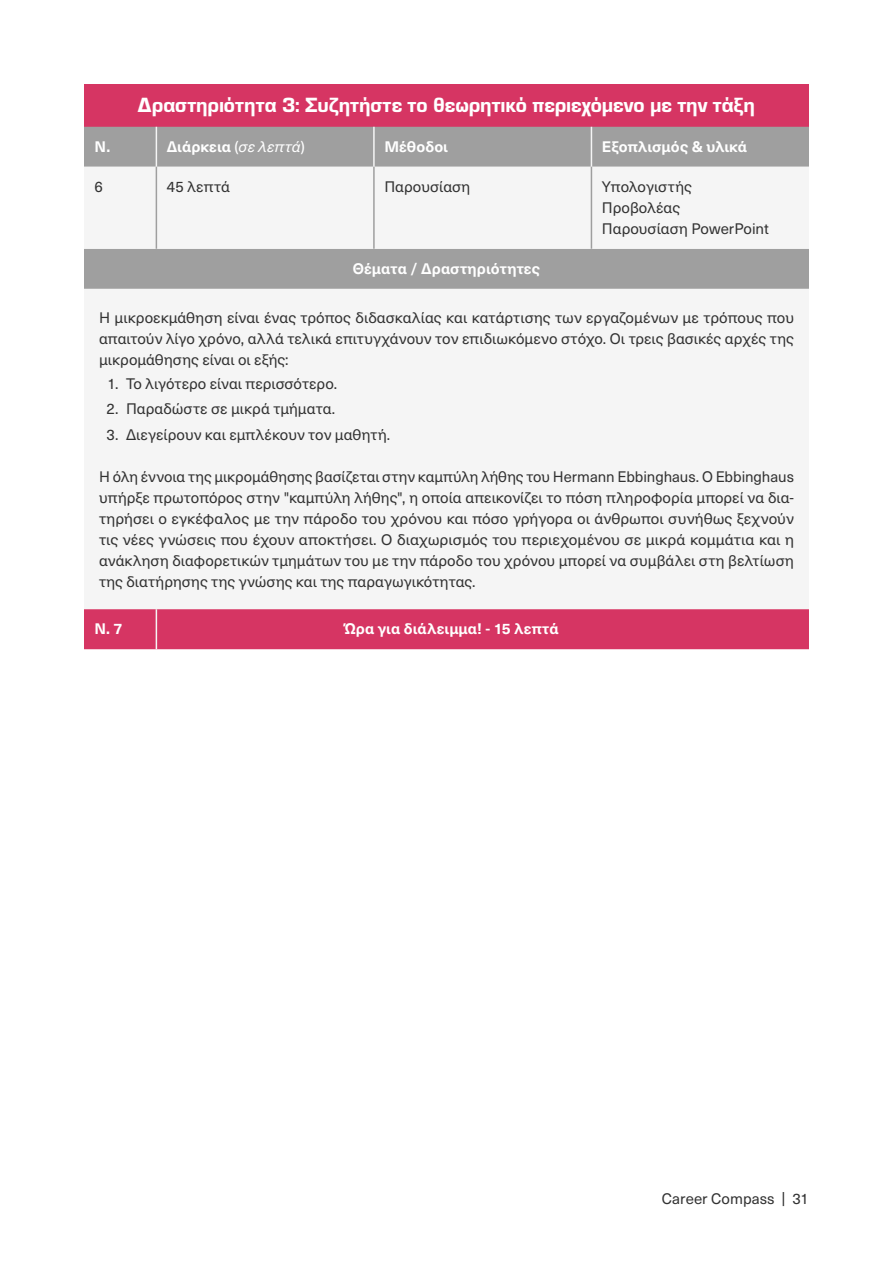
<style>
.page{position:relative;width:893px;height:1263px;background:#fff}
.page>*{position:absolute;margin:0;border:0;box-sizing:border-box;transform-origin:0 0}
.t1{font:21.3px "Eurostile Hea";color:#fff}
.t2{font:15px/21px "Neue Haas Unica W1 G";letter-spacing:.005em;color:#323232;text-align:justify}
.t3{font:700 15px "Neue Haas Unica W1 G";letter-spacing:.01em;color:#fff}
.s1{font-weight:400}
.s2{font-weight:400;font-style:italic}
</style>
<div class="page">
<div style="left:84px;top:289px;width:725px;height:320px;background:#f5f5f5"></div>
<div style="left:84px;top:84px;width:725px;height:43px;background:#d63563"></div>
<div style="left:84px;top:127px;width:725px;height:162px;background:#9f9f9f"></div>
<div style="left:84px;top:167px;width:725px;height:82px;background:#f5f5f5"></div>
<hr style="left:156px;top:127px;width:1px;height:40px;background:#f5f5f5">
<hr style="left:373px;top:127px;width:2px;height:40px;background:#f5f5f5">
<hr style="left:591px;top:127px;width:1px;height:40px;background:#f5f5f5">
<hr style="left:156px;top:167px;width:1px;height:82px;background:#9f9f9f">
<hr style="left:373px;top:167px;width:2px;height:82px;background:#9f9f9f">
<hr style="left:591px;top:167px;width:1px;height:82px;background:#9f9f9f">
<div style="left:84px;top:609px;width:725px;height:40px;background:#d63563"></div>
<hr style="left:156px;top:609px;width:1px;height:40px;background:#f5f5f5">
<h1 class="t1" style="left:138px;top:90px;width:618px">Δραστηριότητα 3: Συζητήστε το θεωρητικό περιεχόμενο με την τάξη</h1>
<p class="t3" style="left:95px;top:135px;width:17px">N.</p>
<p class="t3" style="left:167px;top:135px;width:139px">Διάρκεια <span class="s1">(</span><span class="s2">σε λεπτά</span><span class="s1">)</span></p>
<p class="t3" style="left:384px;top:135px;width:65px">Μέθοδοι</p>
<p class="t3" style="left:602px;top:135px;width:147px">Εξοπλισμός &amp; υλικά</p>
<p class="t2" style="left:95px;top:175px;width:10px">6</p>
<p class="t2" style="left:167px;top:175px;width:64px">45 λεπτά</p>
<p class="t2" style="left:384px;top:175px;width:88px">Παρουσίαση</p>
<p class="t2" style="left:602px;top:175px;width:169px;text-align:left">Υπολογιστής<br>Προβολέας<br>Παρουσίαση PowerPoint</p>
<p class="t3" style="left:353px;top:257px;width:189px">Θέματα / Δραστηριότητες</p>
<p class="t2" style="left:99px;top:306px;width:696px">Η μικροεκμάθηση είναι ένας τρόπος διδασκαλίας και κατάρτισης των εργαζομένων με τρόπους που απαιτούν λίγο χρόνο, αλλά τελικά επιτυγχάνουν τον επιδιωκόμενο στόχο. Οι τρεις βασικές αρχές της μικρομάθησης είναι οι εξής:</p>
<p class="t2" style="left:107px;top:372px;width:231px">1. Το λιγότερο είναι περισσότερο.</p>
<p class="t2" style="left:107px;top:398px;width:230px">2. Παραδώστε σε μικρά τμήματα.</p>
<p class="t2" style="left:107px;top:423px;width:285px">3. Διεγείρουν και εμπλέκουν τον μαθητή.</p>
<p class="t2" style="left:99px;top:465px;width:696px">Η όλη έννοια της μικρομάθησης βασίζεται στην καμπύλη λήθης του Hermann Ebbinghaus. Ο Ebbinghaus υπήρξε πρωτοπόρος στην "καμπύλη λήθης", η οποία απεικονίζει το πόση πληροφορία μπορεί να δια&shy;τηρήσει ο εγκέφαλος με την πάροδο του χρόνου και πόσο γρήγορα οι άνθρωποι συνήθως ξεχνούν τις νέες γνώσεις που έχουν αποκτήσει. Ο διαχωρισμός του περιεχομένου σε μικρά κομμάτια και η ανάκληση διαφορετικών τμημάτων του με την πάροδο του χρόνου μπορεί να συμβάλει στη βελτίωση της διατήρησης της γνώσης και της παραγωγικότητας.</p>
<p class="t3" style="left:94px;top:617px;width:30px">N. 7</p>
<p class="t3" style="left:345px;top:617px;width:215px">Ώρα για διάλειμμα! - 15 λεπτά</p>
<p class="t2" style="left:662px;top:1187px;width:149px">Career Compass | 31</p>
</div>
